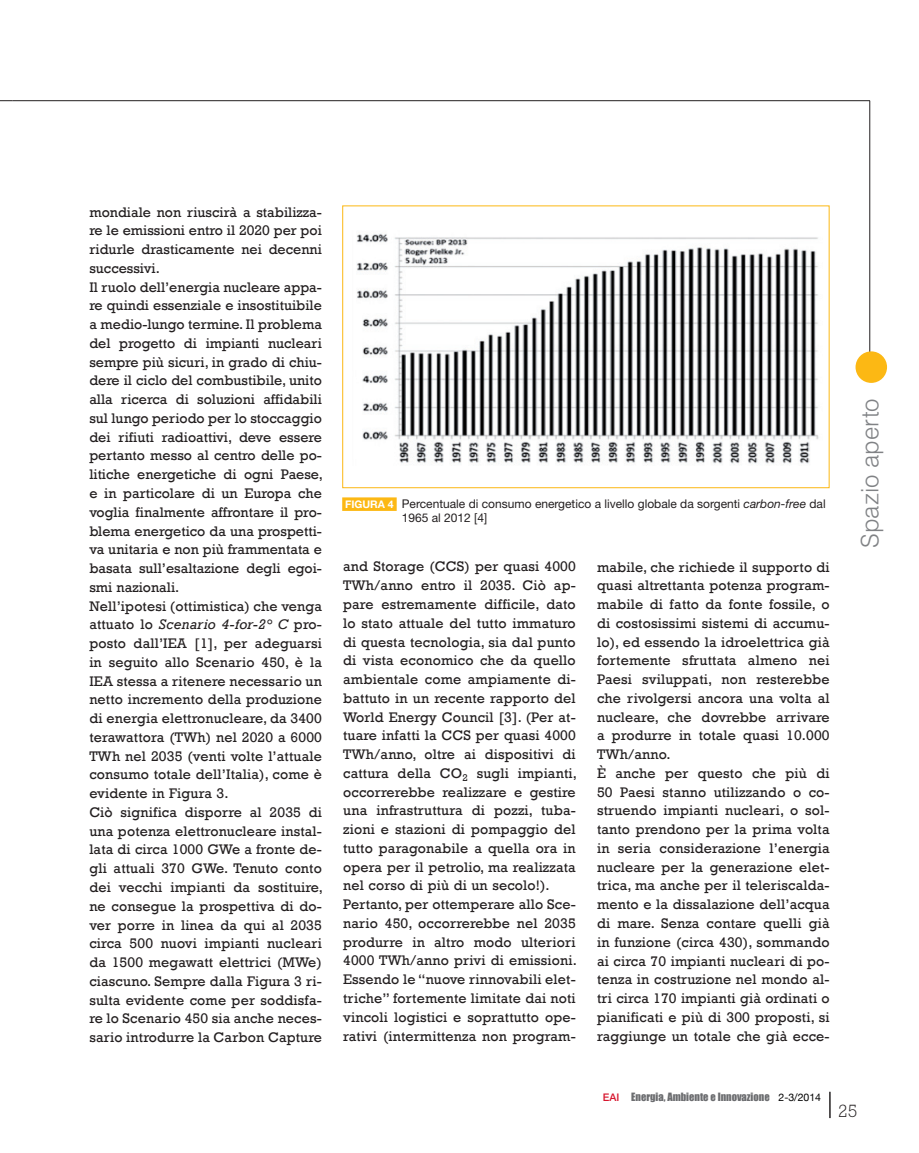
<style>
.page{position:relative;width:919px;height:1153px;background:#fff}
.page>*{position:absolute;margin:0;border:0;box-sizing:border-box;transform-origin:0 0}
.t1{font:300 24px "Helvetica";color:#808285}
.t2{font:300 18px "Rockwell";color:#231f20}
.t3{font:14.25px/18.8px "Rockwell";letter-spacing:.01em;color:#231f20}
.t4{font:12px/14.2px "Helvetica Neue";color:#231f20}
.t5{font:10.5px "Impact";color:#6c6d70}
.s1{font-style:italic}
.s2{font-weight:700;font-size:10.5px;color:#fff}
.s3{font-family:"Helvetica Neue";font-weight:500;color:#d7162e}
.s4{font-family:"Helvetica Neue";color:#000}
</style>
<div class="page">
<hr style="left:13px;top:100px;width:857px;height:1px;background:#231f20">
<svg style="left:0;top:100px;width:13px;height:1px"></svg>
<hr style="left:869px;top:101px;width:1px;height:270px;background:#231f20">
<div style="left:855px;top:351px;width:31px;height:32px;background:#fcb814;border-radius:50%"></div>
<svg style="left:829px;top:1091px;width:1px;height:26px"></svg>
<img style="left:356px;top:233px;width:463px;height:232px">
<div style="left:342px;top:205px;width:487px;height:283px;border:1px solid #fcb814"></div>
<div style="left:342px;top:497px;width:54px;height:14px;background:#fcb814"></div>
<p class="t3" style="left:89px;top:202px;width:235px">mondiale non riuscirà a stabilizza&shy;re le emissioni entro il 2020 per poi ridurle drasticamente nei decenni successivi.<br>Il ruolo dell’energia nucleare appa&shy;re quindi essenziale e insostituibile a medio-lungo termine. Il problema del progetto di impianti nucleari sempre più sicuri, in grado di chiu&shy;dere il ciclo del combustibile, unito alla ricerca di soluzioni affidabili sul lungo periodo per lo stoccaggio dei rifiuti radioattivi, deve essere pertanto messo al centro delle po&shy;litiche energetiche di ogni Paese, e in particolare di un Europa che voglia finalmente affrontare il pro&shy;blema energetico da una prospetti&shy;va unitaria e non più frammentata e basata sull’esaltazione degli egoi&shy;smi nazionali.<br>Nell’ipotesi (ottimistica) che venga attuato lo <span class="s1">Scenario 4-for-2° C</span> pro&shy;posto dall’IEA [1], per adeguarsi in seguito allo Scenario 450, è la IEA stessa a ritenere necessario un netto incremento della produzione di energia elettronucleare, da 3400 terawattora (TWh) nel 2020 a 6000<br>TWh nel 2035 (venti volte l’attuale consumo totale dell’Italia), come è evidente in Figura 3.<br>Ciò significa disporre al 2035 di una potenza elettronucleare instal&shy;lata di circa 1000 GWe a fronte de&shy;gli attuali 370 GWe. Tenuto conto dei vecchi impianti da sostituire, ne consegue la prospettiva di do&shy;ver porre in linea da qui al 2035 circa 500 nuovi impianti nucleari da 1500 megawatt elettrici (MWe) ciascuno. Sempre dalla Figura 3 ri&shy;sulta evidente come per soddisfa&shy;re lo Scenario 450 sia anche neces&shy;sario introdurre la Carbon Capture</p>
<p class="t4" style="left:402px;top:498px;width:425px;text-indent:-57px"><span class="s2">FIGURA 4</span> Percentuale di consumo energetico a livello globale da sorgenti <span class="s1">carbon-free</span> dal<br>1965 al 2012 [4]</p>
<p class="t3" style="left:343px;top:557px;width:235px">and Storage (CCS) per quasi 4000<br>TWh/anno entro il 2035. Ciò ap&shy;pare estremamente difficile, dato lo stato attuale del tutto immaturo di questa tecnologia, sia dal punto di vista economico che da quello ambientale come ampiamente di&shy;battuto in un recente rapporto del World Energy Council [3]. (Per at&shy;tuare infatti la CCS per quasi 4000<br>TWh/anno, oltre ai dispositivi di cattura della CO<sub>2</sub> sugli impianti, occorrerebbe realizzare e gestire una infrastruttura di pozzi, tuba&shy;zioni e stazioni di pompaggio del tutto paragonabile a quella ora in opera per il petrolio, ma realizzata nel corso di più di un secolo!).<br>Pertanto, per ottemperare allo Sce&shy;nario 450, occorrerebbe nel 2035 produrre in altro modo ulteriori 4000 TWh/anno privi di emissioni.<br>Essendo le “nuove rinnovabili elet&shy;triche” fortemente limitate dai noti vincoli logistici e soprattutto ope&shy;rativi (intermittenza non program-</p>
<p class="t3" style="left:597px;top:557px;width:234px">mabile, che richiede il supporto di quasi altrettanta potenza program&shy;mabile di fatto da fonte fossile, o di costosissimi sistemi di accumu&shy;lo), ed essendo la idroelettrica già fortemente sfruttata almeno nei Paesi sviluppati, non resterebbe che rivolgersi ancora una volta al nucleare, che dovrebbe arrivare a produrre in totale quasi 10.000<br>TWh/anno.<br>È anche per questo che più di 50 Paesi stanno utilizzando o co&shy;struendo impianti nucleari, o sol&shy;tanto prendono per la prima volta in seria considerazione l’energia nucleare per la generazione elet&shy;trica, ma anche per il teleriscalda&shy;mento e la dissalazione dell’acqua di mare. Senza contare quelli già in funzione (circa 430), sommando ai circa 70 impianti nucleari di po&shy;tenza in costruzione nel mondo al&shy;tri circa 170 impianti già ordinati o pianificati e più di 300 proposti, si raggiunge un totale che già ecce-</p>
<h1 class="t1" style="left:861px;top:548px;width:151px;rotate:-90deg">Spazio aperto</h1>
<p class="t5" style="left:603px;top:1090px;width:220px"><span class="s3">EAI</span> Energia, Ambiente e Innovazione <span class="s4">2-3/2014</span></p>
<p class="t2" style="left:838px;top:1104px;width:21px">25</p>
</div>
